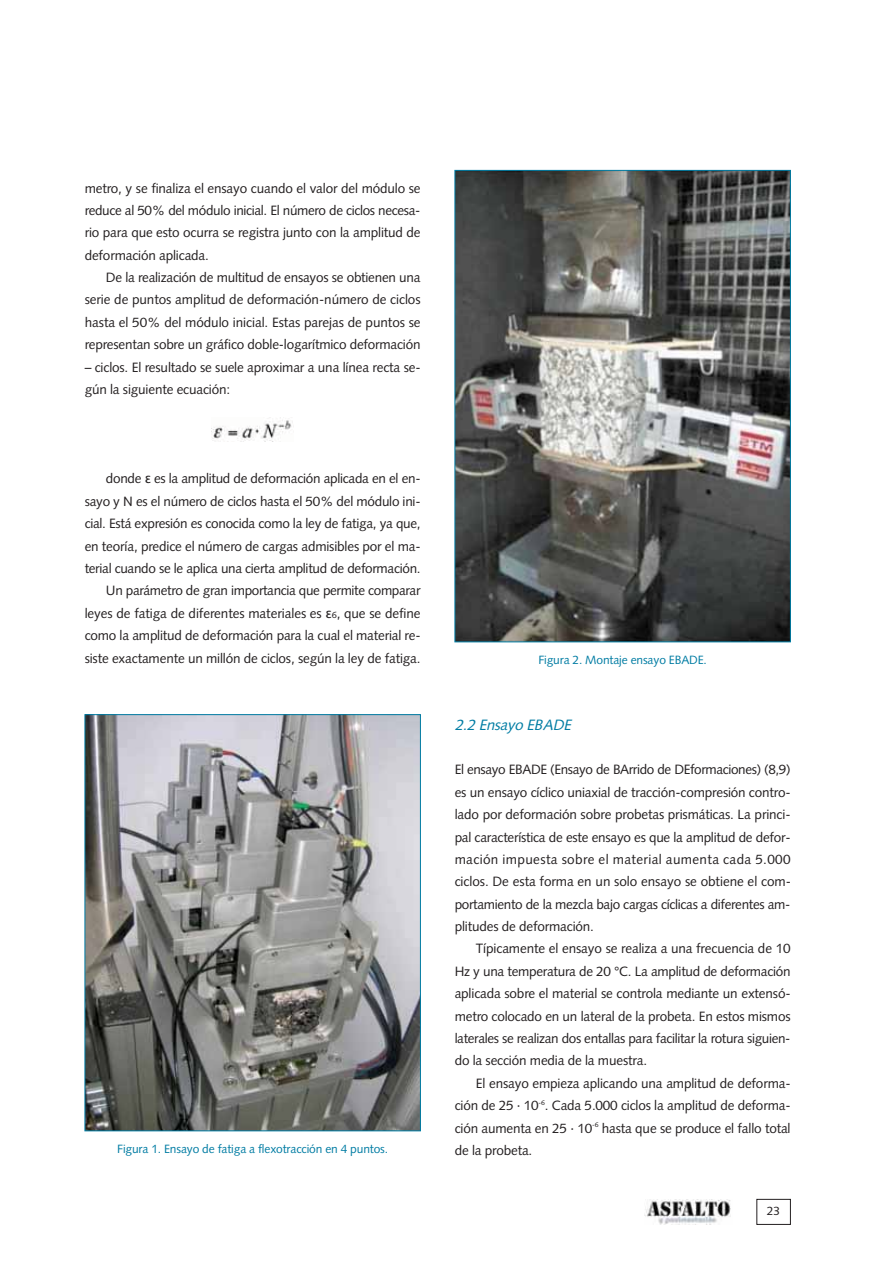
<style>
.page{position:relative;width:893px;height:1263px;background:#fff}
.page>*{position:absolute;margin:0;border:0;box-sizing:border-box;transform-origin:0 0}
.t1{font:italic 15px "Syntax";color:#007ca3}
.t2{font:13.5px/22.4px "Syntax";letter-spacing:-.015em;color:#231f20;text-align:justify}
.t3{font:12px "Syntax";letter-spacing:-.01em;color:#007ca3}
.t4{font:12px "Syntax";color:#231f20}
.s1{font-family:"Lucida Grande"}
.s2{font-size:9px}
</style>
<div class="page">
<img style="left:644px;top:1200px;width:87px;height:24px">
<div style="left:756px;top:1199px;width:34px;height:26px;border:1px solid #231f20"></div>
<img style="left:87px;top:716px;width:332px;height:413px">
<div style="left:85px;top:714px;width:336px;height:417px;border:1px solid #007ca3"></div>
<img style="left:212px;top:420px;width:81px;height:21px">
<img style="left:457px;top:172px;width:331px;height:468px">
<div style="left:455px;top:170px;width:335px;height:472px;border:1px solid #007ca3"></div>
<p class="t2" style="left:85px;top:178px;width:337px">metro, y se finaliza el ensayo cuando el valor del módulo se reduce al 50% del módulo inicial. El número de ciclos necesa&shy;rio para que esto ocurra se registra junto con la amplitud de deformación aplicada.</p>
<p class="t2" style="left:85px;top:268px;width:337px;text-indent:21px">De la realización de multitud de ensayos se obtienen una serie de puntos amplitud de deformación-número de ciclos hasta el 50% del módulo inicial. Estas parejas de puntos se representan sobre un gráfico doble-logarítmico deformación</p>
<p class="t2" style="left:85px;top:357px;width:337px">– ciclos. El resultado se suele aproximar a una línea recta se&shy;gún la siguiente ecuación:</p>
<p class="t2" style="left:85px;top:469px;width:337px;text-align:right">donde <span class="s1">ε</span> es la amplitud de deformación aplicada en el en&shy;sayo y N es el número de ciclos hasta el 50% del módulo ini&shy;cial. Está expresión es conocida como la ley de fatiga, ya que, en teoría, predice el número de cargas admisibles por el ma&shy;terial cuando se le aplica una cierta amplitud de deformación.<br>Un parámetro de gran importancia que permite comparar leyes de fatiga de diferentes materiales es <span class="s1">ε</span><span class="s2">6</span>, que se define como la amplitud de deformación para la cual el material re&shy;siste exactamente un millón de ciclos, según la ley de fatiga.</p>
<p class="t3" style="left:538px;top:655px;width:170px">Figura 2. Montaje ensayo EBADE.</p>
<p class="t1" style="left:455px;top:718px;width:121px">2.2 Ensayo EBADE</p>
<p class="t2" style="left:455px;top:760px;width:338px">El ensayo EBADE (Ensayo de BArrido de DEformaciones) (8,9) es un ensayo cíclico uniaxial de tracción-compresión contro&shy;lado por deformación sobre probetas prismáticas. La princi&shy;pal característica de este ensayo es que la amplitud de defor&shy;mación impuesta sobre el material aumenta cada 5.000 ciclos. De esta forma en un solo ensayo se obtiene el com&shy;portamiento de la mezcla bajo cargas cíclicas a diferentes am&shy;plitudes de deformación.</p>
<p class="t2" style="left:455px;top:939px;width:337px;text-indent:21px">Típicamente el ensayo se realiza a una frecuencia de 10<br>Hz y una temperatura de 20 °C. La amplitud de deformación aplicada sobre el material se controla mediante un extensó&shy;metro colocado en un lateral de la probeta. En estos mismos laterales se realizan dos entallas para facilitar la rotura siguien&shy;do la sección media de la muestra.</p>
<p class="t2" style="left:455px;top:1073px;width:337px;text-indent:21px">El ensayo empieza aplicando una amplitud de deforma&shy;ción de 25 · 10<sup>-6</sup>. Cada 5.000 ciclos la amplitud de deforma&shy;ción aumenta en 25 · 10<sup>-6</sup> hasta que se produce el fallo total</p>
<p class="t3" style="left:117px;top:1144px;width:273px">Figura 1. Ensayo de fatiga a flexotracción en 4 puntos.</p>
<p class="t2" style="left:455px;top:1140px;width:79px">de la probeta.</p>
<p class="t4" style="left:767px;top:1206px;width:15px">23</p>
</div>
